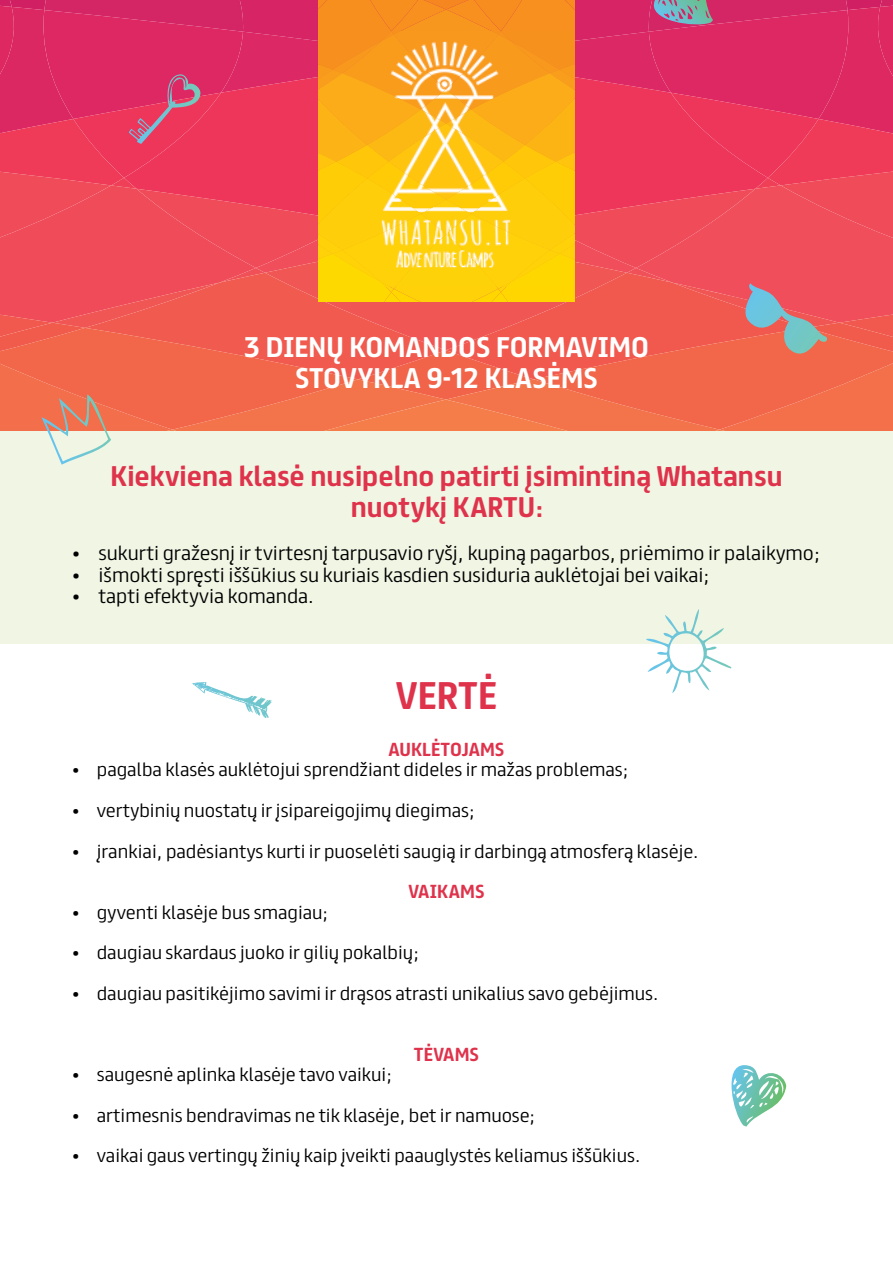
<style>
.page{position:relative;width:893px;height:1263px;background:#fff}
.page>*{position:absolute;margin:0;border:0;box-sizing:border-box;transform-origin:0 0}
.t1{font:700 34.5px "FS Truman Web";color:#df324b}
.t2{font:700 25.5px/30.6px "FS Truman Web";color:#df324b;text-align:center}
.t3{font:700 25.5px/30.6px "FS Truman Web";color:#fff;text-align:center}
.t4{font:300 18px "FS Truman Web";color:#000}
.t5{font:300 16.95px "FS Truman Web";color:#000}
.t6{font:700 16.95px "FS Truman Web";color:#df324b}
</style>
<div class="page">
<div style="left:0;top:430px;width:893px;height:213px;background:#f0f5e4"></div>
<svg style="left:646px;top:609px;width:85px;height:84px"></svg>
<svg style="left:192px;top:682px;width:80px;height:36px"></svg>
<svg style="left:731px;top:1065px;width:56px;height:61px"></svg>
<svg style="left:1px;top:0;width:891px;height:465px;background:#ed6c58"></svg>
<h2 class="t3" style="left:244px;top:330px;width:407px">3 DIENŲ KOMANDOS FORMAVIMO<br>STOVYKLA 9-12 KLASĖMS</h2>
<h2 class="t2" style="left:111px;top:459px;width:673px">Kiekviena klasė nusipelno patirti įsimintiną Whatansu nuotykį KARTU:</h2>
<p class="t4" style="left:71px;top:537px;width:750px">• sukurti gražesnį ir tvirtesnį tarpusavio ryšį, kupiną pagarbos, priėmimo ir palaikymo;</p>
<p class="t4" style="left:71px;top:559px;width:640px">• išmokti spręsti iššūkius su kuriais kasdien susiduria auklėtojai bei vaikai;</p>
<p class="t4" style="left:71px;top:581px;width:244px">• tapti efektyvia komanda.</p>
<h1 class="t1" style="left:396px;top:665px;width:103px">VERTĖ</h1>
<p class="t6" style="left:388px;top:735px;width:118px">AUKLĖTOJAMS</p>
<p class="t5" style="left:71px;top:755px;width:559px">• pagalba klasės auklėtojui sprendžiant dideles ir mažas problemas;</p>
<p class="t5" style="left:71px;top:796px;width:405px">• vertybinių nuostatų ir įsipareigojimų diegimas;</p>
<p class="t5" style="left:71px;top:836px;width:629px">• įrankiai, padėsiantys kurti ir puoselėti saugią ir darbingą atmosferą klasėje.</p>
<p class="t6" style="left:408px;top:877px;width:78px">VAIKAMS</p>
<p class="t5" style="left:71px;top:897px;width:258px">• gyventi klasėje bus smagiau;</p>
<p class="t5" style="left:71px;top:938px;width:349px">• daugiau skardaus juoko ir gilių pokalbių;</p>
<p class="t5" style="left:71px;top:978px;width:589px">• daugiau pasitikėjimo savimi ir drąsos atrasti unikalius savo gebėjimus.</p>
<p class="t6" style="left:414px;top:1039px;width:67px">TĖVAMS</p>
<p class="t5" style="left:71px;top:1060px;width:322px">• saugesnė aplinka klasėje tavo vaikui;</p>
<p class="t5" style="left:71px;top:1100px;width:465px">• artimesnis bendravimas ne tik klasėje, bet ir namuose;</p>
<p class="t5" style="left:71px;top:1141px;width:570px">• vaikai gaus vertingų žinių kaip įveikti paauglystės keliamus iššūkius.</p>
</div>
